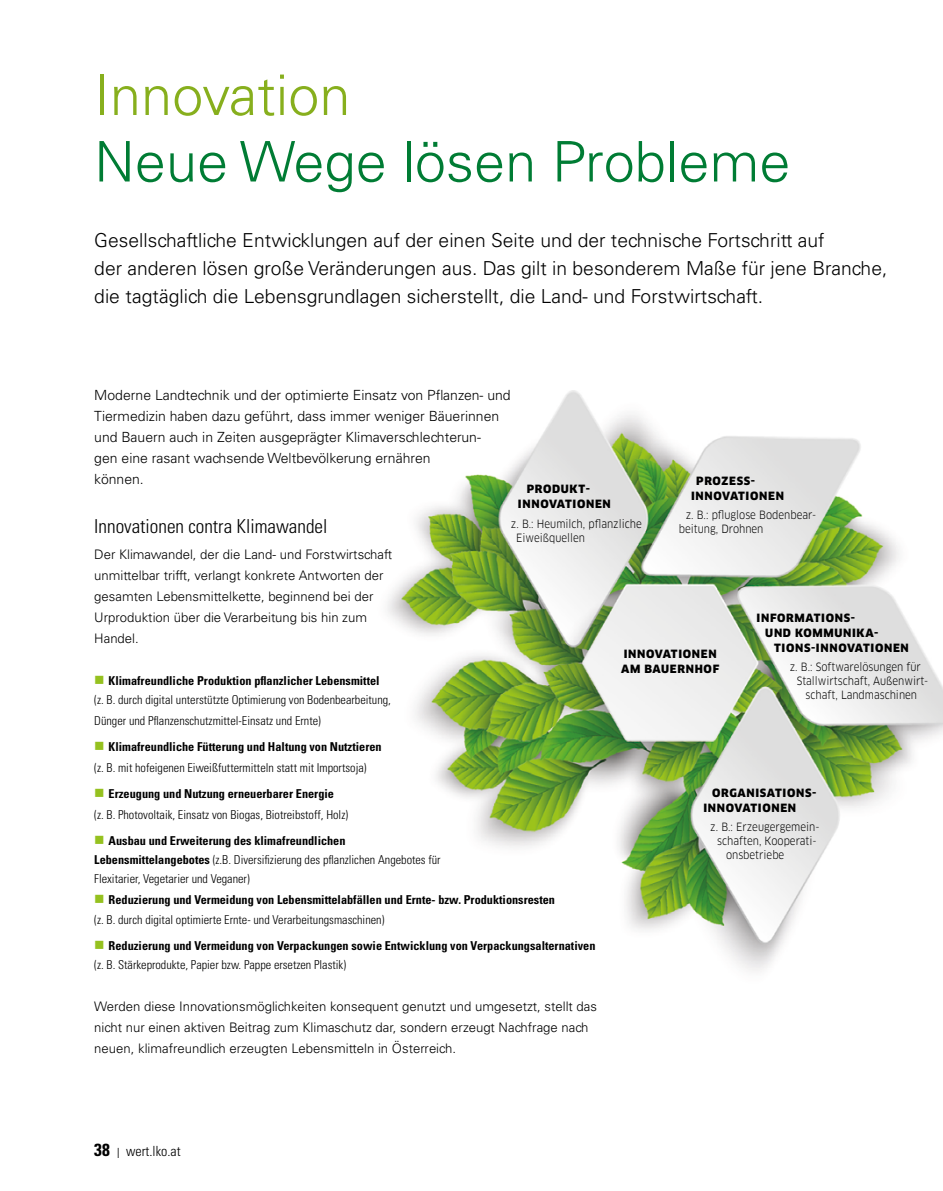
<style>
.page{position:relative;width:943px;height:1191px;background:#fff}
.page>*{position:absolute;margin:0;border:0;box-sizing:border-box;transform-origin:0 0}
.t1{font:300 56px "Univers LT Std";color:#007c34}
.t2{font:300 56px "Univers LT Std";color:#87af1d}
.t3{font:300 19.25px/28px "Univers LT Std";color:#000}
.t4{font:300 condensed 19.25px "Univers";color:#000}
.t5{font:300 14px/21px "Univers LT Std";color:#000}
.t6{font:300 condensed 14px "Univers";color:#000}
.t7{font:300 13.12px/21px "Univers LT Std";color:#000}
.t8{font:300 condensed 12.25px/19.2px "Univers";color:#000}
.t9{font:700 condensed 12.25px/19.2px "Univers";color:#000}
.t10{font:11.2px/14.9px "Clan OT";color:#000;scale:.9 1}
.t11{font:900 11.2px/14.9px "Clan OT";letter-spacing:.06em;color:#000}
.s1{color:#95c11f}
.s2{font-weight:700}
.s3{font-weight:300}
.s4{font-weight:700;font-size:17.5px}
</style>
<div class="page">
<img style="left:387px;top:390px;width:556px;height:581px">
<h1 class="t2" style="left:94px;top:61px;width:258px">Innovation</h1>
<h1 class="t1" style="left:94px;top:128px;width:697px">Neue Wege lösen Probleme</h1>
<p class="t3" style="left:94px;top:226px;width:794px">Gesellschaftliche Entwicklungen auf der einen Seite und der technische Fortschritt auf<br>der anderen lösen große Veränderungen aus. Das gilt in besonderem Maße für jene Branche, die tagtäglich die Lebensgrundlagen sicherstellt, die Land- und Forstwirtschaft.</p>
<p class="t5" style="left:94px;top:384px;width:418px">Moderne Landtechnik und der optimierte Einsatz von Pflanzen- und Tiermedizin haben dazu geführt, dass immer weniger Bäuerinnen und Bauern auch in Zeiten ausgeprägter Klimaverschlechterun-<br>gen eine rasant wachsende Weltbevölkerung ernähren<br>können.</p>
<h2 class="t4" style="left:94px;top:514px;width:235px">Innovationen contra Klimawandel</h2>
<p class="t7" style="left:94px;top:543px;width:299px">Der Klimawandel, der die Land- und Forstwirtschaft unmittelbar trifft, verlangt konkrete Antworten der gesamten Lebensmittelkette, beginnend bei der Urproduktion über die Verarbeitung bis hin zum Handel.</p>
<p class="t8" style="left:94px;top:670px;width:298px"><span class="s1">■</span> <span class="s2">Klimafreundliche Produktion pflanzlicher Lebensmittel </span>(z. B. durch digital unterstützte Optimierung von Bodenbearbeitung,</p>
<p class="t8" style="left:94px;top:711px;width:228px">Dünger und Pflanzenschutzmittel-Einsatz und Ernte)</p>
<p class="t8" style="left:94px;top:736px;width:289px;line-height:21px"><span class="s1">■</span> <span class="s2">Klimafreundliche Fütterung und Haltung von Nutztieren </span>(z. B. mit hofeigenen Eiweißfuttermitteln statt mit Importsoja)</p>
<p class="t8" style="left:94px;top:783px;width:255px;line-height:21px"><span class="s1">■</span> <span class="s2">Erzeugung und Nutzung erneuerbarer Energie<br></span>(z. B. Photovoltaik, Einsatz von Biogas, Biotreibstoff, Holz)</p>
<p class="t8" style="left:94px;top:831px;width:348px"><span class="s1">■</span> <span class="s2">Ausbau und Erweiterung des klimafreundlichen<br>Lebensmittelangebotes</span> (z.B. Diversifizierung des pflanzlichen Angebotes für<br>Flexitarier, Vegetarier und Veganer)</p>
<p class="t9" style="left:94px;top:890px;width:462px"><span class="s1">■</span> Reduzierung und Vermeidung von Lebensmittelabfällen und Ernte- bzw. Produktionsresten <span class="s3">(z. B. durch digital optimierte Ernte- und Verarbeitungsmaschinen)</span></p>
<p class="t9" style="left:94px;top:935px;width:502px"><span class="s1">■</span> Reduzierung und Vermeidung von Verpackungen sowie Entwicklung von Verpackungsalternativen <span class="s3">(z. B. Stärkeprodukte, Papier bzw. Pappe ersetzen Plastik)</span></p>
<p class="t7" style="left:94px;top:995px;width:504px">Werden diese Innovationsmöglichkeiten konsequent genutzt und umgesetzt, stellt das nicht nur einen aktiven Beitrag zum Klimaschutz dar, sondern erzeugt Nachfrage nach neuen, klimafreundlich erzeugten Lebensmitteln in Österreich.</p>
<p class="t11" style="left:691px;top:474px;width:94px;text-indent:5px">PROZESS-<br>INNOVATIONEN</p>
<p class="t10" style="left:678px;top:508px;width:154px;line-height:14px;text-indent:7px">z. B.: pfluglose Bodenbear&shy;beitung, Drohnen</p>
<p class="t11" style="left:518px;top:482px;width:94px;text-indent:9px">PRODUKT-<br>INNOVATIONEN</p>
<p class="t10" style="left:516px;top:516px;width:141px;text-indent:-5px">z. B.: Heumilch, pflanzliche<br>Eiweißquellen</p>
<p class="t11" style="left:756px;top:610px;width:100px">INFORMATIONS-</p>
<p class="t11" style="left:765px;top:625px;width:115px">UND KOMMUNIKA-</p>
<p class="t11" style="left:774px;top:640px;width:136px">TIONS-INNOVATIONEN</p>
<p class="t10" style="left:789px;top:659px;width:147px">z. B.: Softwarelösungen für</p>
<p class="t10" style="left:796px;top:673px;width:148px">Stallwirtschaft, Außenwirt-</p>
<p class="t10" style="left:805px;top:687px;width:125px">schaft, Landmaschinen</p>
<p class="t11" style="left:621px;top:646px;width:100px">INNOVATIONEN<br>AM BAUERNHOF</p>
<p class="t11" style="left:703px;top:785px;width:114px;text-indent:9px">ORGANISATIONS-<br>INNOVATIONEN</p>
<p class="t10" style="left:710px;top:819px;width:123px">z. B.: Erzeugergemein-</p>
<p class="t10" style="left:717px;top:833px;width:112px">schaften, Kooperati-</p>
<p class="t10" style="left:726px;top:847px;width:66px">onsbetriebe</p>
<p class="t6" style="left:94px;top:1142px;width:88px"><span class="s4">38</span> | wert.lko.at</p>
</div>
